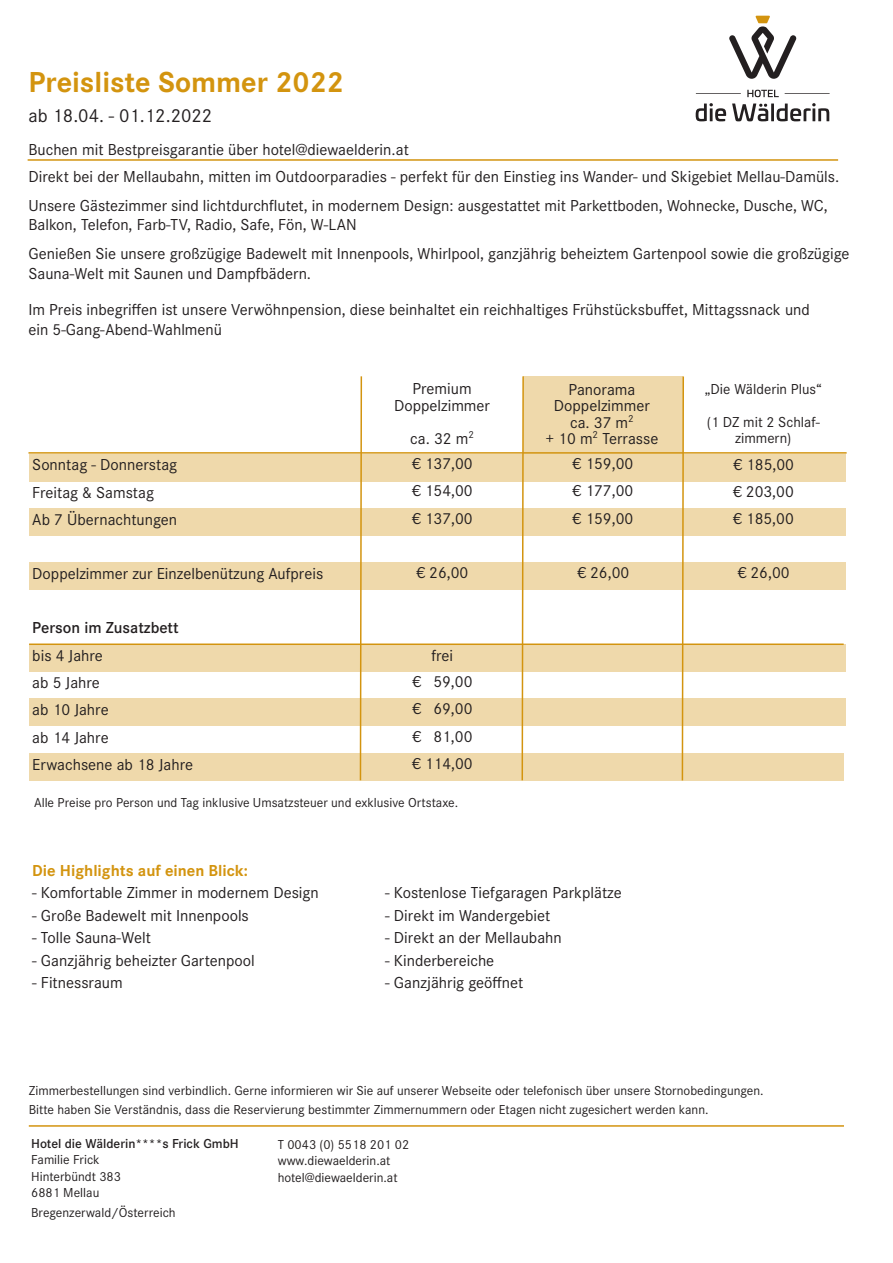
<style>
.page{position:relative;width:893px;height:1263px;background:#fff}
.page>*{position:absolute;margin:0;border:0;box-sizing:border-box;transform-origin:0 0}
.t1{font:700 30px "Corporate S";color:#d3940f}
.t2{font:19.5px "Corporate S";color:#231f20}
.t3{font:16.5px/19.8px "Corporate S";color:#231f20}
.t4{font:700 16.5px "Corporate S";color:#d3940f}
.t5{font:600 16.5px "Corporate S";color:#231f20}
.t6{font:15px "Corporate S";color:#231f20}
.t7{font:13.5px "Corporate S";color:#231f20}
.t8{font:600 13.5px "Corporate S";color:#231f20}
</style>
<div class="page">
<hr style="left:28px;top:159px;width:810px;height:2px;background:#d3940f">
<svg style="left:729px;top:16px;width:67px;height:63px"></svg>
<svg style="left:696px;top:103px;width:30px;height:18px"></svg>
<svg style="left:732px;top:104px;width:36px;height:17px"></svg>
<hr style="left:771px;top:104px;width:3px;height:17px;background:#231f20">
<svg style="left:777px;top:103px;width:52px;height:18px"></svg>
<svg style="left:747px;top:90px;width:32px;height:7px"></svg>
<svg style="left:696px;top:93px;width:45px;height:1px"></svg>
<svg style="left:785px;top:93px;width:45px;height:1px"></svg>
<hr style="left:29px;top:1125px;width:815px;height:2px;background:#d3940f">
<div style="left:29px;top:753px;width:815px;height:28px;background:#efd9ab"></div>
<div style="left:29px;top:454px;width:817px;height:27px;background:#efd9ab"></div>
<div style="left:29px;top:508px;width:817px;height:27px;background:#efd9ab"></div>
<div style="left:30px;top:563px;width:816px;height:27px;background:#efd9ab"></div>
<div style="left:524px;top:376px;width:159px;height:78px;background:#efd9ab"></div>
<div style="left:29px;top:699px;width:816px;height:27px;background:#efd9ab"></div>
<div style="left:29px;top:644px;width:816px;height:27px;background:#efd9ab"></div>
<hr style="left:29px;top:643px;width:815px;height:2px;background:#d3940f">
<hr style="left:28px;top:452px;width:819px;height:2px;background:#d3940f">
<svg style="left:359px;top:376px;width:4px;height:405px"></svg>
<svg style="left:681px;top:376px;width:4px;height:405px"></svg>
<svg style="left:521px;top:376px;width:4px;height:405px"></svg>
<p class="t1" style="left:28px;top:62px;width:317px">Preisliste Sommer 2022</p>
<p class="t2" style="left:28px;top:103px;width:185px">ab 18.04. - 01.12.2022</p>
<p class="t3" style="left:28px;top:139px;width:382px">Buchen mit Bestpreisgarantie über hotel@diewaelderin.at</p>
<p class="t3" style="left:28px;top:166px;width:812px">Direkt bei der Mellaubahn, mitten im Outdoorparadies - perfekt für den Einstieg ins Wander- und Skigebiet Mellau-Damüls.</p>
<p class="t3" style="left:28px;top:195px;width:801px">Unsere Gästezimmer sind lichtdurchflutet, in modernem Design: ausgestattet mit Parkettboden, Wohnecke, Dusche, WC,<br>Balkon, Telefon, Farb-TV, Radio, Safe, Fön, W-LAN</p>
<p class="t3" style="left:28px;top:243px;width:822px">Genießen Sie unsere großzügige Badewelt mit Innenpools, Whirlpool, ganzjährig beheiztem Gartenpool sowie die großzügige<br>Sauna-Welt mit Saunen und Dampfbädern.</p>
<p class="t3" style="left:28px;top:299px;width:783px">Im Preis inbegriffen ist unsere Verwöhnpension, diese beinhaltet ein reichhaltiges Frühstücksbuffet, Mittagssnack und</p>
<p class="t3" style="left:28px;top:319px;width:195px">ein 5-Gang-Abend-Wahlmenü</p>
<p class="t3" style="left:32px;top:454px;width:146px">Sonntag - Donnerstag</p>
<p class="t3" style="left:32px;top:481px;width:123px">Freitag &amp; Samstag</p>
<p class="t3" style="left:32px;top:509px;width:146px">Ab 7 Übernachtungen</p>
<p class="t3" style="left:412px;top:378px;width:61px">Premium</p>
<p class="t3" style="left:394px;top:395px;width:97px">Doppelzimmer</p>
<p class="t3" style="left:410px;top:428px;width:65px">ca. 32 m<sup>2</sup></p>
<p class="t3" style="left:412px;top:453px;width:63px">€ 137,00</p>
<p class="t3" style="left:412px;top:480px;width:63px">€ 154,00</p>
<p class="t3" style="left:412px;top:508px;width:63px">€ 137,00</p>
<p class="t3" style="left:568px;top:379px;width:68px">Panorama</p>
<p class="t3" style="left:554px;top:395px;width:97px">Doppelzimmer</p>
<p class="t3" style="left:570px;top:412px;width:65px">ca. 37 m<sup>2</sup></p>
<p class="t3" style="left:545px;top:428px;width:115px">+ 10 m<sup>2</sup> Terrasse</p>
<p class="t3" style="left:572px;top:453px;width:63px">€ 159,00</p>
<p class="t3" style="left:572px;top:480px;width:63px">€ 177,00</p>
<p class="t3" style="left:572px;top:508px;width:63px">€ 159,00</p>
<p class="t6" style="left:705px;top:379px;width:119px">„Die Wälderin Plus“</p>
<p class="t6" style="left:707px;top:412px;width:114px">(1 DZ mit 2 Schlaf-</p>
<p class="t6" style="left:735px;top:428px;width:58px">zimmern)</p>
<p class="t3" style="left:733px;top:454px;width:63px">€ 185,00</p>
<p class="t3" style="left:733px;top:481px;width:63px">€ 203,00</p>
<p class="t3" style="left:733px;top:508px;width:63px">€ 185,00</p>
<p class="t3" style="left:32px;top:563px;width:292px">Doppelzimmer zur Einzelbenützung Aufpreis</p>
<p class="t3" style="left:416px;top:562px;width:54px">€ 26,00</p>
<p class="t3" style="left:577px;top:562px;width:54px">€ 26,00</p>
<p class="t3" style="left:737px;top:562px;width:54px">€ 26,00</p>
<p class="t5" style="left:32px;top:617px;width:148px">Person im Zusatzbett</p>
<p class="t3" style="left:32px;top:645px;width:72px">bis 4 Jahre</p>
<p class="t3" style="left:32px;top:672px;width:69px">ab 5 Jahre</p>
<p class="t3" style="left:32px;top:699px;width:78px">ab 10 Jahre</p>
<p class="t3" style="left:32px;top:727px;width:78px">ab 14 Jahre</p>
<p class="t3" style="left:32px;top:754px;width:162px">Erwachsene ab 18 Jahre</p>
<p class="t3" style="left:431px;top:645px;width:23px">frei</p>
<p class="t3" style="left:412px;top:671px;width:62px">€ 59,00</p>
<p class="t3" style="left:412px;top:698px;width:62px">€ 69,00</p>
<p class="t3" style="left:412px;top:725px;width:62px">€ 81,00</p>
<p class="t3" style="left:412px;top:753px;width:63px">€ 114,00</p>
<p class="t7" style="left:34px;top:794px;width:426px">Alle Preise pro Person und Tag inklusive Umsatzsteuer und exklusive Ortstaxe.</p>
<p class="t4" style="left:32px;top:859px;width:217px">Die Highlights auf einen Blick:</p>
<p class="t3" style="left:32px;top:882px;width:288px">- Komfortable Zimmer in modernem Design</p>
<p class="t3" style="left:32px;top:905px;width:218px">- Große Badewelt mit Innenpools</p>
<p class="t3" style="left:32px;top:927px;width:120px">- Tolle Sauna-Welt</p>
<p class="t3" style="left:32px;top:950px;width:224px">- Ganzjährig beheizter Gartenpool</p>
<p class="t3" style="left:32px;top:972px;width:92px">- Fitnessraum</p>
<p class="t3" style="left:385px;top:882px;width:238px">- Kostenlose Tiefgaragen Parkplätze</p>
<p class="t3" style="left:385px;top:904px;width:167px">- Direkt im Wandergebiet</p>
<p class="t3" style="left:385px;top:927px;width:178px">- Direkt an der Mellaubahn</p>
<p class="t3" style="left:385px;top:949px;width:111px">- Kinderbereiche</p>
<p class="t3" style="left:385px;top:972px;width:139px">- Ganzjährig geöffnet</p>
<p class="t7" style="left:29px;top:1081px;width:736px">Zimmerbestellungen sind verbindlich. Gerne informieren wir Sie auf unserer Webseite oder telefonisch über unsere Stornobedingungen.</p>
<p class="t7" style="left:29px;top:1101px;width:681px">Bitte haben Sie Verständnis, dass die Reservierung bestimmter Zimmernummern oder Etagen nicht zugesichert werden kann.</p>
<p class="t8" style="left:31px;top:1134px;width:209px">Hotel die Wälderin****s Frick GmbH</p>
<p class="t7" style="left:31px;top:1151px;width:70px">Familie Frick</p>
<p class="t7" style="left:31px;top:1167px;width:91px">Hinterbündt 383</p>
<p class="t7" style="left:31px;top:1183px;width:70px">6881 Mellau</p>
<p class="t7" style="left:31px;top:1203px;width:146px">Bregenzerwald/Österreich</p>
<p class="t7" style="left:278px;top:1136px;width:133px">T 0043 (0) 5518 201 02</p>
<p class="t7" style="left:278px;top:1152px;width:114px">www.diewaelderin.at</p>
<p class="t7" style="left:278px;top:1168px;width:121px">hotel@diewaelderin.at</p>
</div>
